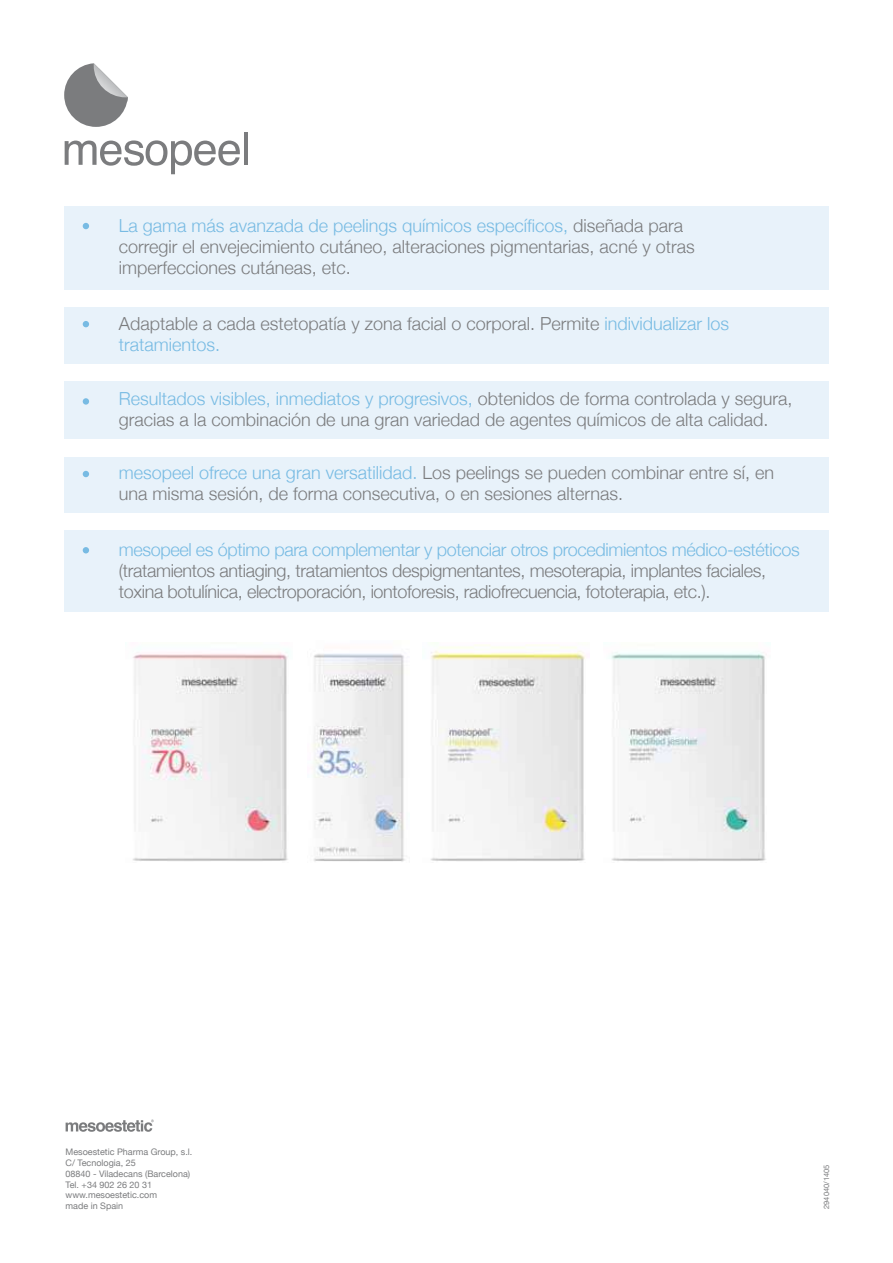
<style>
.page{position:relative;width:893px;height:1263px;background:#fff}
.page>*{position:absolute;margin:0;border:0;box-sizing:border-box;transform-origin:0 0}
.t1{font:300 18px/21px "Helvetica Neue";color:#7b7c7e}
.t2{font:300 18px/21px "Helvetica Neue";letter-spacing:-.02em;color:#7b7c7e}
.t3{font:300 18px "Helvetica Neue";letter-spacing:-.02em;color:#78bbe3}
.t4{font:9px/10.8px "Helvetica Neue";color:#7b7c7e}
.t5{font:7.5px "Helvetica Neue";color:#7b7c7e}
.s1{color:#78bbe3}
</style>
<div class="page">
<svg style="left:66px;top:1119px;width:88px;height:13px"></svg>
<div style="left:65px;top:206px;width:764px;height:83px;background:#e8f2fa"></div>
<div style="left:65px;top:307px;width:764px;height:57px;background:#e8f2fa"></div>
<div style="left:65px;top:381px;width:764px;height:58px;background:#e8f2fa"></div>
<div style="left:65px;top:457px;width:764px;height:55px;background:#e8f2fa"></div>
<div style="left:65px;top:530px;width:764px;height:82px;background:#e8f2fa"></div>
<svg style="left:83px;top:223px;width:6px;height:6px"></svg>
<svg style="left:83px;top:321px;width:6px;height:6px"></svg>
<div style="left:83px;top:398px;width:6px;height:7px;background:#78bbe3;border-radius:50%"></div>
<svg style="left:83px;top:471px;width:6px;height:6px"></svg>
<svg style="left:83px;top:547px;width:6px;height:6px"></svg>
<img style="left:313px;top:653px;width:92px;height:209px">
<img style="left:610px;top:651px;width:157px;height:210px">
<img style="left:430px;top:642px;width:155px;height:219px">
<img style="left:133px;top:651px;width:156px;height:210px">
<svg style="left:65px;top:140px;width:175px;height:34px"></svg>
<hr style="left:244px;top:132px;width:4px;height:33px;background:#7b7c7e">
<svg style="left:64px;top:63px;width:64px;height:64px"></svg>
<img style="left:94px;top:63px;width:34px;height:34px">
<p class="t1" style="left:119px;top:215px;width:577px"><span class="s1">La gama más avanzada de peelings químicos específicos,</span> diseñada para corregir el envejecimiento cutáneo, alteraciones pigmentarias, acné y otras imperfecciones cutáneas, etc.</p>
<p class="t1" style="left:119px;top:313px;width:612px">Adaptable a cada estetopatía y zona facial o corporal. Permite <span class="s1">individualizar los tratamientos.</span></p>
<p class="t1" style="left:119px;top:387px;width:675px"><span class="s1">Resultados visibles, inmediatos y progresivos,</span> obtenidos de forma controlada y segura, gracias a la combinación de una gran variedad de agentes químicos de alta calidad.</p>
<p class="t1" style="left:119px;top:462px;width:657px"><span class="s1">mesopeel ofrece una gran versatilidad.</span> Los peelings se pueden combinar entre sí, en una misma sesión, de forma consecutiva, o en sesiones alternas.</p>
<p class="t3" style="left:119px;top:538px;width:682px">mesopeel es óptimo para complementar y potenciar otros procedimientos médico-estéticos</p>
<p class="t2" style="left:119px;top:560px;width:649px">(tratamientos antiaging, tratamientos despigmentantes, mesoterapia, implantes faciales, toxina botulínica, electroporación, iontoforesis, radiofrecuencia, fototerapia, etc.).</p>
<p class="t4" style="left:66px;top:1146px;width:128px">Mesoestetic Pharma Group, s.l.<br>C/ Tecnologia, 25<br>08840 - Viladecans (Barcelona)<br>Tel. +34 902 26 20 31 www.mesoestetic.com<br>made in Spain</p>
<p class="t5" style="left:822px;top:1209px;width:46px;rotate:-90deg">294040/1405</p>
</div>
